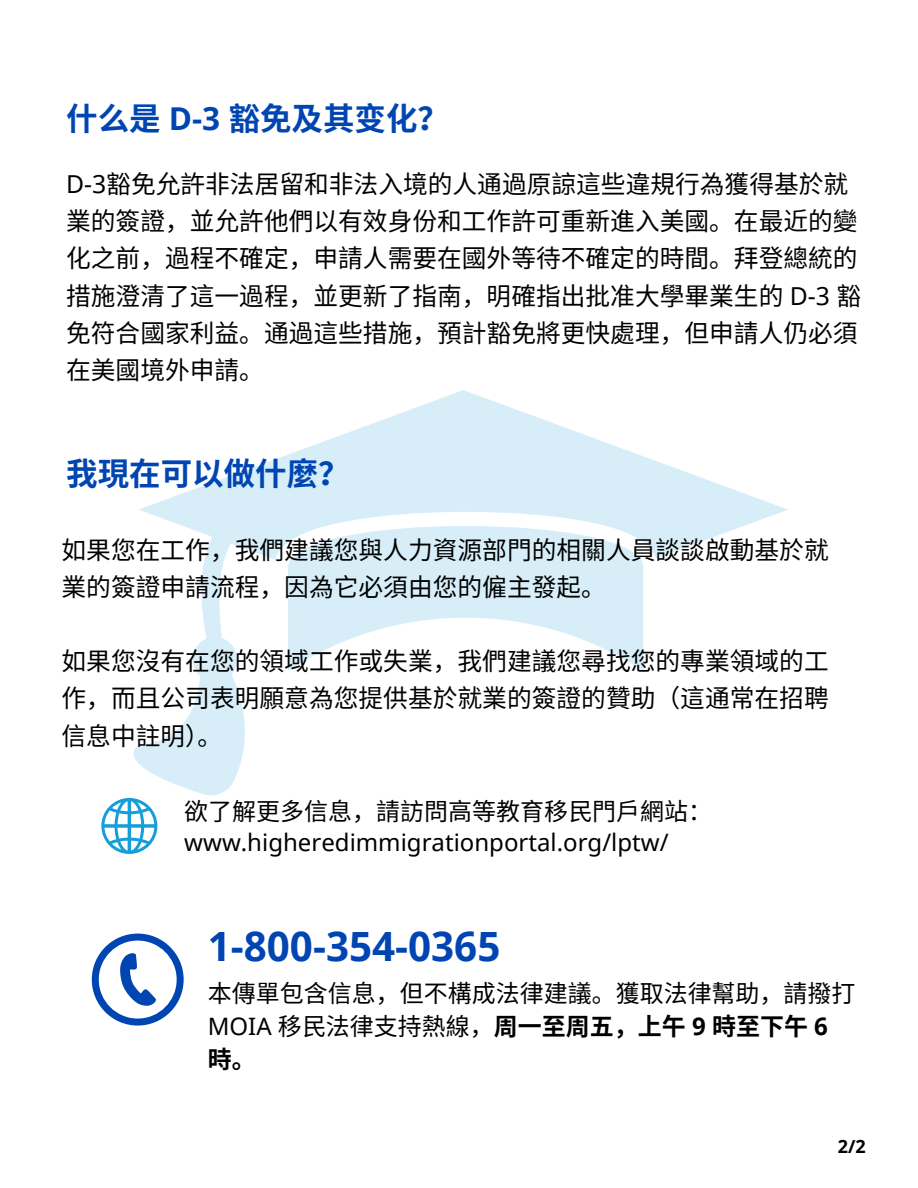
<style>
.page{position:relative;width:918px;height:1188px;background:#fff}
.page>*{position:absolute;margin:0;border:0;box-sizing:border-box;transform-origin:0 0}
.t1{font:700 40.35px "Noto Sans";color:#0045b2}
.t2{font:700 31.5px "Noto Sans CJ Ksc";color:#0045b2}
.t3{font:24.75px/37.2px "Noto Sans CJ Ksc";color:#000}
.t4{font:24px/30.3px "Noto Sans";color:#000}
.t5{font:24px/32.7px "Noto Sans CJ Ksc";color:#000}
.t6{font:700 18px "Noto Sans";color:#000}
.s1{font-family:"Noto Sans"}
.s2{font-family:"Noto Sans CJ Ksc"}
.s3{font-weight:700}
.s4{font-family:"Noto Sans";font-weight:700}
</style>
<div class="page">
<svg style="left:92px;top:934px;width:92px;height:92px"></svg>
<svg style="left:133px;top:390px;width:655px;height:406px"></svg>
<svg style="left:288px;top:512px;width:355px;height:159px;fill:#d7eef8"></svg>
<svg style="left:101px;top:798px;width:56px;height:56px"></svg>
<h5 class="t2" style="left:66px;top:94px;width:384px">什么是 <span class="s1">D-3</span> 豁免及其变化？</h5>
<p class="t3" style="left:66px;top:164px;width:796px"><span class="s1">D-3</span>豁免允許非法居留和非法入境的人通過原諒這些違規行為獲得基於就業的簽證，並允許他們以有效身份和工作許可重新進入美國。在最近的變化之前，過程不確定，申請人需要在國外等待不確定的時間。拜登總統的措施澄清了這一過程，並更新了指南，明確指出批准大學畢業生的 <span class="s1">D-3</span> 豁免符合國家利益。通過這些措施，預計豁免將更快處理，但申請人仍必須在美國境外申請。</p>
<h3 class="t2" style="left:66px;top:449px;width:285px">我現在可以做什麼？</h3>
<h5 class="t3" style="left:62px;top:530px;width:769px">如果您在工作，我們建議您與人力資源部門的相關人員談談啟動基於就業的簽證申請流程，因為它必須由您的僱主發起。</h5>
<h5 class="t3" style="left:62px;top:641px;width:769px;text-align:justify">如果您沒有在您的領域工作或失業，我們建議您尋找您的專業領域的工作，而且公司表明願意為您提供基於就業的簽證的贊助（這通常在招聘信息中註明）。</h5>
<p class="t4" style="left:184px;top:796px;width:529px"><span class="s2">欲了解更多信息，請訪問高等教育移民門戶網站：</span>www.higheredimmigrationportal.org/lptw/</p>
<h4 class="t1" style="left:208px;top:918px;width:294px">1-800-354-0365</h4>
<h2 class="t5" style="left:208px;top:976px;width:649px">本傳單包含信息，但不構成法律建議。獲取法律幫助，請撥打<br><span class="s1">MOIA</span> 移民法律支持熱線，<span class="s3">周一至周五，上午</span> <span class="s4">9</span> <span class="s3">時至下午</span> <span class="s4">6</span><span class="s3">時。</span></h2>
<p class="t6" style="left:838px;top:1134px;width:29px">2/2</p>
</div>
